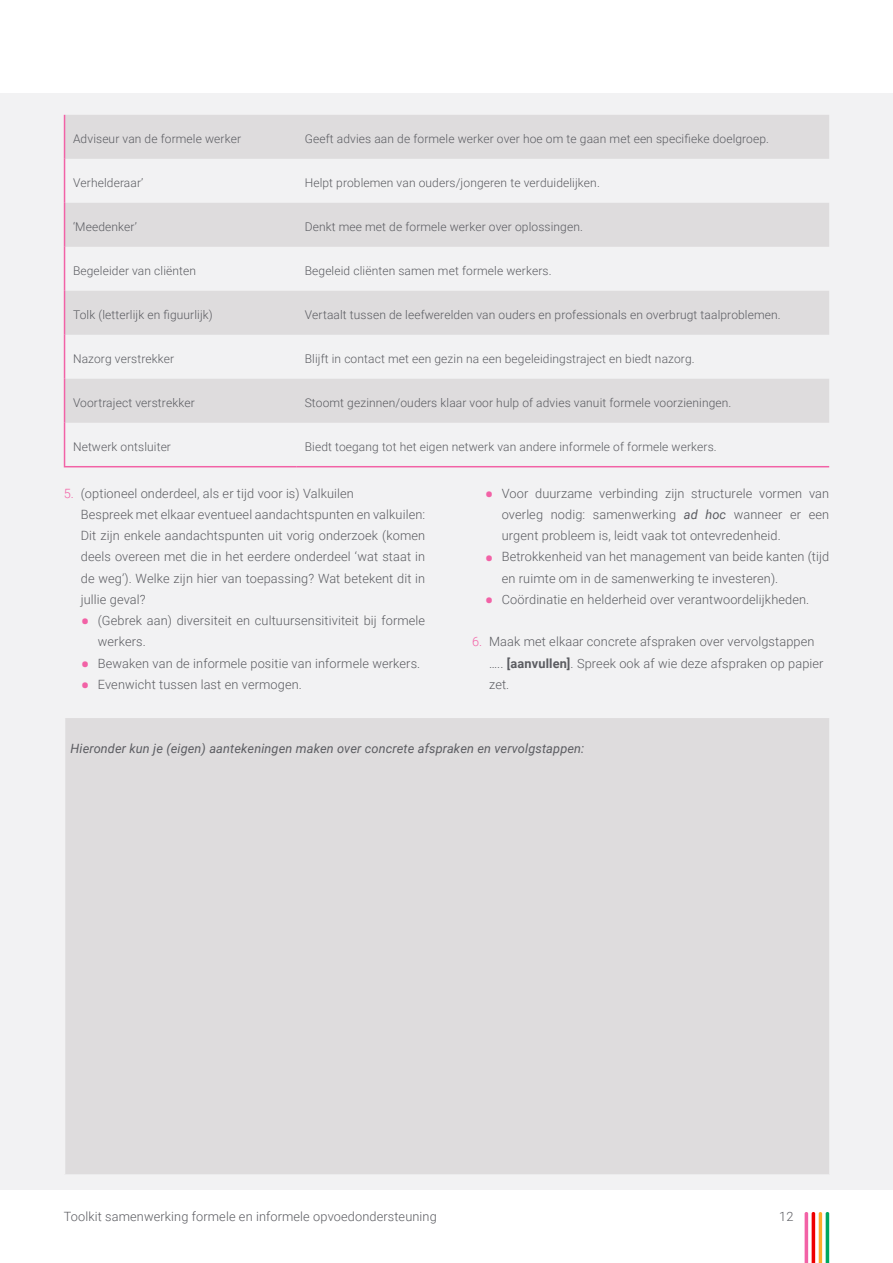
<style>
.page{position:relative;width:893px;height:1263px;background:#fff}
.page>*{position:absolute;margin:0;border:0;box-sizing:border-box;transform-origin:0 0}
.Broodtekst{font:300 12.75px/21.3px "Roboto";letter-spacing:.01em;color:#5b5c61}
.Broodtekst-2{font:italic 12.75px "Roboto";letter-spacing:.01em;color:#5b5c61}
.Tabeltekst{font:300 12px "Roboto";letter-spacing:.01em;color:#5b5c61}
.s1{color:#f262a6}
.s2{font-weight:700;font-size:24px;color:#f262a6}
.s3{font-weight:400;font-style:italic}
.s4{font-weight:700}
</style>
<div class="page">
<div style="left:0;top:93px;width:893px;height:1097px;background:#f2f2f3"></div>
<svg style="left:805px;top:1212px;width:24px;height:51px"></svg>
<svg style="left:65px;top:115px;width:764px;height:308px;fill:#dedcdd"></svg>
<hr style="left:64px;top:115px;width:1px;height:44px;background:#f262a6">
<hr style="left:64px;top:159px;width:1px;height:44px;background:#f262a6">
<hr style="left:64px;top:203px;width:1px;height:44px;background:#f262a6">
<hr style="left:64px;top:247px;width:1px;height:44px;background:#f262a6">
<hr style="left:64px;top:291px;width:1px;height:44px;background:#f262a6">
<hr style="left:64px;top:335px;width:1px;height:44px;background:#f262a6">
<hr style="left:64px;top:379px;width:1px;height:44px;background:#f262a6">
<hr style="left:64px;top:423px;width:1px;height:43px;background:#f262a6">
<hr style="left:64px;top:466px;width:232px;height:1px;background:#f262a6">
<hr style="left:296px;top:466px;width:533px;height:1px;background:#f262a6">
<div style="left:65px;top:717px;width:765px;height:458px;background:#dedcdd"></div>
<hr style="left:64px;top:716px;width:767px;height:2px;background:#f2f2f3">
<hr style="left:829px;top:718px;width:2px;height:456px;background:#f2f2f3">
<hr style="left:64px;top:1174px;width:767px;height:2px;background:#f2f2f3">
<p class="Tabeltekst" style="left:73px;top:130px;width:170px">Adviseur van de formele werker</p>
<p class="Tabeltekst" style="left:305px;top:130px;width:466px">Geeft advies aan de formele werker over hoe om te gaan met een specifieke doelgroep.</p>
<p class="Tabeltekst" style="left:73px;top:174px;width:72px">Verhelderaar’</p>
<p class="Tabeltekst" style="left:305px;top:174px;width:297px">Helpt problemen van ouders/jongeren te verduidelijken.</p>
<p class="Tabeltekst" style="left:73px;top:218px;width:65px">‘Meedenker’</p>
<p class="Tabeltekst" style="left:305px;top:218px;width:280px">Denkt mee met de formele werker over oplossingen.</p>
<p class="Tabeltekst" style="left:73px;top:262px;width:125px">Begeleider van cliënten</p>
<p class="Tabeltekst" style="left:305px;top:262px;width:248px">Begeleid cliënten samen met formele werkers.</p>
<p class="Tabeltekst" style="left:73px;top:306px;width:141px">Tolk (letterlijk en figuurlijk)</p>
<p class="Tabeltekst" style="left:305px;top:306px;width:477px">Vertaalt tussen de leefwerelden van ouders en professionals en overbrugt taalproblemen.</p>
<p class="Tabeltekst" style="left:73px;top:350px;width:103px">Nazorg verstrekker</p>
<p class="Tabeltekst" style="left:305px;top:350px;width:391px">Blijft in contact met een gezin na een begeleidingstraject en biedt nazorg.</p>
<p class="Tabeltekst" style="left:73px;top:394px;width:123px">Voortraject verstrekker</p>
<p class="Tabeltekst" style="left:305px;top:394px;width:428px">Stoomt gezinnen/ouders klaar voor hulp of advies vanuit formele voorzieningen.</p>
<p class="Tabeltekst" style="left:73px;top:438px;width:99px">Netwerk ontsluiter</p>
<p class="Tabeltekst" style="left:305px;top:438px;width:414px">Biedt toegang tot het eigen netwerk van andere informele of formele werkers.</p>
<p class="Broodtekst" style="left:64px;top:482px;width:292px"><span class="s1">5.</span> (optioneel onderdeel, als er tijd voor is) Valkuilen</p>
<p class="Broodtekst" style="left:81px;top:503px;width:346px;text-align:justify">Bespreek met elkaar eventueel aandachtspunten en valkuilen:<br>Dit zijn enkele aandachtspunten uit vorig onderzoek (komen deels overeen met die in het eerdere onderdeel ‘wat staat in de weg’). Welke zijn hier van toepassing? Wat betekent dit in jullie geval?</p>
<p class="Broodtekst" style="left:98px;top:609px;width:329px;text-indent:-17px"><span class="s2">•</span> (Gebrek aan) diversiteit en cultuursensitiviteit bij formele werkers.</p>
<p class="Broodtekst" style="left:81px;top:652px;width:341px"><span class="s2">•</span> Bewaken van de informele positie van informele werkers.</p>
<p class="Broodtekst" style="left:81px;top:673px;width:223px"><span class="s2">•</span> Evenwicht tussen last en vermogen.</p>
<p class="Broodtekst" style="left:502px;top:482px;width:329px;text-align:justify;text-indent:-17px"><span class="s2">•</span> Voor duurzame verbinding zijn structurele vormen van overleg nodig: samenwerking <span class="s3">ad hoc</span> wanneer er een urgent probleem is, leidt vaak tot ontevredenheid.</p>
<p class="Broodtekst" style="left:502px;top:546px;width:329px;text-indent:-17px"><span class="s2">•</span> Betrokkenheid van het management van beide kanten (tijd en ruimte om in de samenwerking te investeren).</p>
<p class="Broodtekst" style="left:485px;top:588px;width:326px"><span class="s2">•</span> Coördinatie en helderheid over verantwoordelijkheden.</p>
<p class="Broodtekst" style="left:489px;top:631px;width:336px;text-indent:-17px"><span class="s1">6.</span> Maak met elkaar concrete afspraken over vervolgstappen ….. <span class="s4">[aanvullen]</span>. Spreek ook af wie deze afspraken op papier zet.</p>
<p class="Broodtekst-2" style="left:71px;top:739px;width:515px">Hieronder kun je (eigen) aantekeningen maken over concrete afspraken en vervolgstappen:</p>
<p class="Broodtekst" style="left:64px;top:1205px;width:374px">Toolkit samenwerking formele en informele opvoedondersteuning</p>
<p class="Broodtekst" style="left:779px;top:1205px;width:16px">12</p>
</div>
